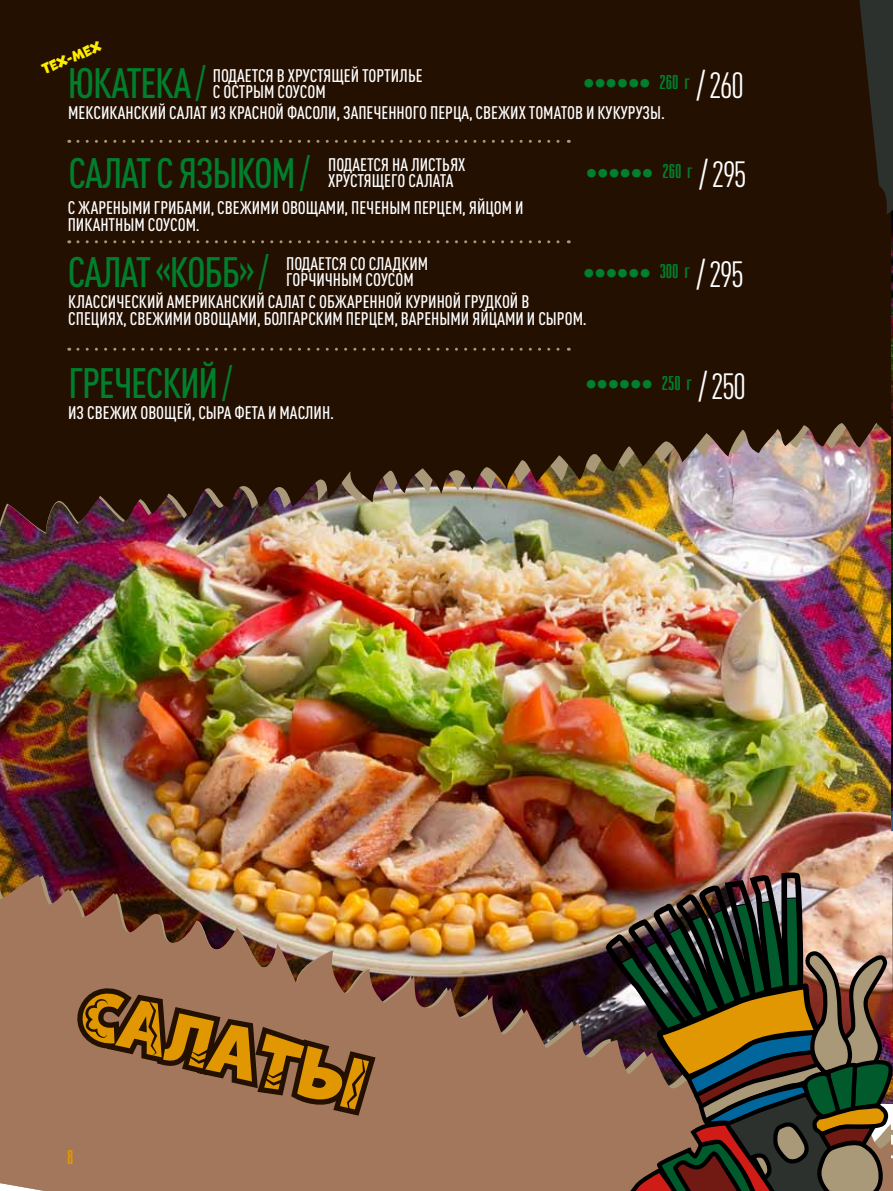
<style>
.page{position:relative;width:893px;height:1191px;background:#fff}
.page>*{position:absolute;margin:0;border:0;box-sizing:border-box;transform-origin:0 0}
.t1{font:500 condensed 42px "DIN Pro";letter-spacing:-.02em;color:#007f2d}
.t2{font:condensed 42px "DIN Pro";color:#007f2d}
.t3{font:700 31.5px "Kizo";color:#007f2d}
.t4{font:700 21px "Kizo";color:#e09701}
.t5{font:500 condensed 18px/16.5px "DIN Pro";letter-spacing:.045em;color:#fff}
.t6{font:13.65px "Marvin";color:#ffed00}
.s1{font-size:21px}
.s2{font-family:"DIN Pro";font-weight:400;font-stretch:condensed;font-size:36px;color:#fff}
.s3{font-weight:400}
</style>
<div class="page">
<img style="left:0;top:540px;width:891px;height:271px">
<img style="left:0;top:811px;width:545px;height:380px">
<svg style="left:0;top:0;width:891px;height:540px;background:#331f0f"></svg>
<svg style="left:74px;top:988px;width:308px;height:133px;background:#976939"></svg>
<img style="left:891px;top:310px;width:2px;height:358px">
<svg style="left:841px;top:0;width:52px;height:310px;background:#26180b"></svg>
<img style="left:545px;top:668px;width:348px;height:523px">
<svg style="left:78px;top:140px;width:491px;height:3px"></svg>
<svg style="left:78px;top:240px;width:491px;height:3px"></svg>
<svg style="left:78px;top:348px;width:491px;height:3px"></svg>
<p class="t6" style="left:40px;top:62px;width:64px;rotate:-22deg">tex-mex</p>
<h1 class="t1" style="left:68px;top:52px;width:19px">Юкатека</h1>
<h1 class="t2" style="left:195px;top:53px;width:12px">/</h1>
<p class="t5" style="left:213px;top:65px;width:24px">Подает</p>
<p class="t5" style="left:258px;top:65px;width:127px">ся в хрустящей тортил</p>
<p class="t5" style="left:408px;top:65px;width:14px">ье</p>
<p class="t5" style="left:213px;top:82px;width:115px">с острым соусом</p>
<h2 class="t3" style="left:584px;top:63px;width:162px">•••••• <span class="s1">260 г</span> <span class="s2">/ 260</span></h2>
<p class="t5" style="left:68px;top:103px;width:42px">мексикан</p>
<p class="t5" style="left:134px;top:103px;width:52px">ский салат</p>
<p class="t5" style="left:210px;top:103px;width:456px">из красной фасоли , запеченн ого перца, свежих томатов и кукурузы.</p>
<h1 class="t1" style="left:68px;top:142px;width:243px">САЛАТ с языком <span class="s3">/</span></h1>
<h2 class="t3" style="left:587px;top:152px;width:162px">•••••• <span class="s1">260 г</span> <span class="s2">/ 295</span></h2>
<p class="t5" style="left:68px;top:198px;width:32px">с жарен</p>
<p class="t5" style="left:121px;top:198px;width:48px">ыми гриба</p>
<p class="t5" style="left:192px;top:198px;width:331px">ми, свежими овощами, печеным перцем, яйцом и</p>
<p class="t5" style="left:68px;top:214px;width:9px">пикантн</p>
<p class="t5" style="left:123px;top:214px;width:78px">ым соусом.</p>
<p class="t5" style="left:328px;top:154px;width:139px;text-indent:45px">ся на листьях хрустящего салата</p>
<p class="t5" style="left:328px;top:154px;width:24px">Подает</p>
<h1 class="t1" style="left:68px;top:241px;width:18px">Салат</h1>
<h1 class="t1" style="left:155px;top:241px;width:115px">«кобб» <span class="s3">/</span></h1>
<p class="t5" style="left:286px;top:254px;width:24px">Подает</p>
<p class="t5" style="left:331px;top:254px;width:54px">ся со сладки</p>
<p class="t5" style="left:418px;top:254px;width:12px">м</p>
<p class="t5" style="left:286px;top:270px;width:129px">горчичным соусом</p>
<h2 class="t3" style="left:584px;top:252px;width:162px">•••••• <span class="s1">300 г</span> <span class="s2">/ 295</span></h2>
<p class="t5" style="left:68px;top:292px;width:461px;text-indent:318px">ой курин ой грудкой в специях, свежими овощами, болгарским перцем, варен</p>
<p class="t5" style="left:68px;top:292px;width:126px">Классический американ</p>
<p class="t5" style="left:232px;top:292px;width:52px">ский салат</p>
<p class="t5" style="left:309px;top:292px;width:48px">с обжаренн</p>
<p class="t5" style="left:439px;top:308px;width:149px">ыми яйцами и сыром.</p>
<h1 class="t1" style="left:68px;top:352px;width:166px">Греческий <span class="s3">/</span></h1>
<p class="t5" style="left:68px;top:403px;width:267px">из свежих овощей, сыра фета и маслин.</p>
<h2 class="t3" style="left:586px;top:364px;width:162px">•••••• <span class="s1">250 г</span> <span class="s2">/ 250</span></h2>
<p class="t4" style="left:68px;top:1143px;width:7px">8</p>
</div>
